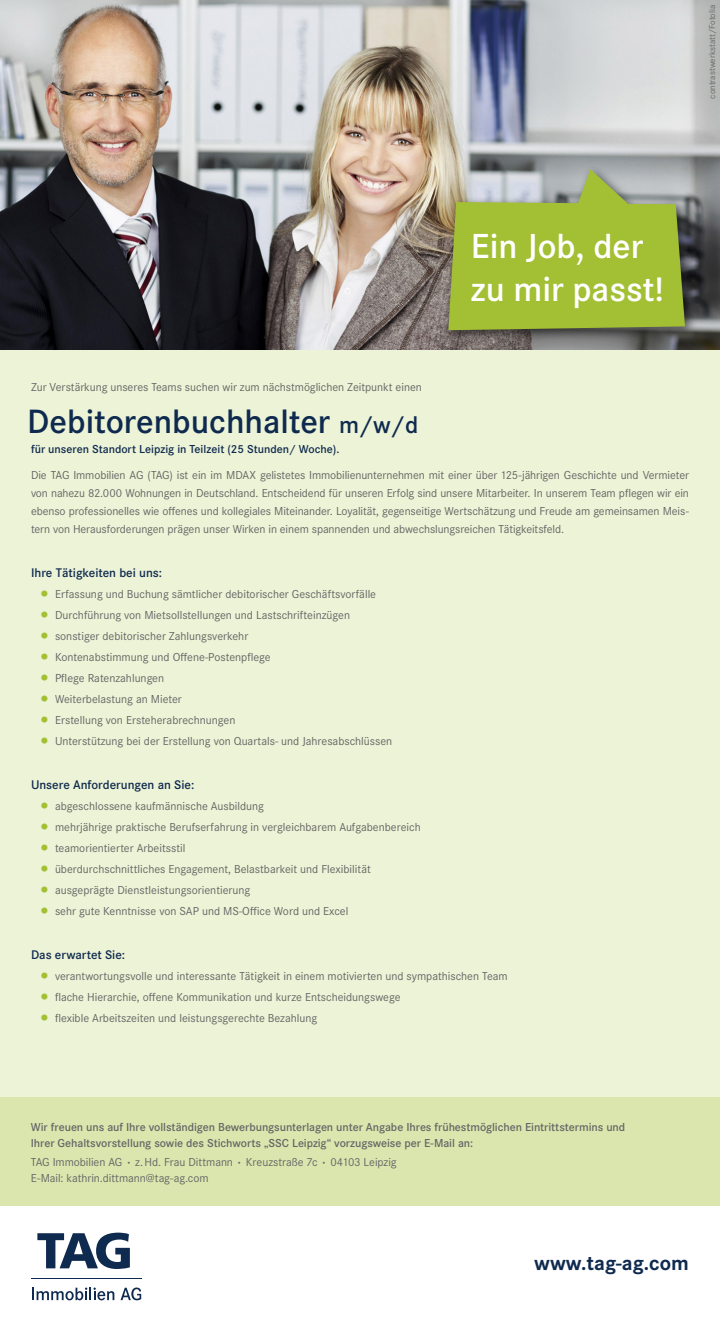
<style>
.page{position:relative;width:720px;height:1325px;background:#fff}
.page>*{position:absolute;margin:0;border:0;box-sizing:border-box;transform-origin:0 0}
.t1{font:600 36.1px "Corporate S";color:#fff}
.Beruf{font:600 35px "Corporate S";color:#0f2a4f}
.t2{font:700 21.2px "Corporate S";color:#0f2a4f}
.Überschrift{font:600 13px "Corporate S";color:#0f2a4f}
.Text{font:12px/18px "Corporate S";color:#666;text-align:justify}
.Text-2{font:600 12px/16px "Corporate S";letter-spacing:-.005em;color:#666}
.t3{font:600 12px "Corporate S";color:#0f2a4f}
.t4{font:9px "Corporate S";color:#666}
.s1{font-size:25px}
.s2{font-size:22px;color:#a3c034}
.s3{font-size:17px}
</style>
<div class="page">
<img style="left:0;top:0;width:720px;height:350px">
<div style="left:0;top:350px;width:720px;height:748px;background:#edf3d6"></div>
<div style="left:0;top:1098px;width:720px;height:108px;background:#dae6ae"></div>
<svg style="left:37px;top:1233px;width:93px;height:36px"></svg>
<svg style="left:32px;top:1288px;width:82px;height:12px"></svg>
<svg style="left:121px;top:1288px;width:20px;height:12px"></svg>
<hr style="left:31px;top:1278px;width:110px;height:1px;background:#0f2a4f">
<div style="left:441px;top:163px;width:258px;height:182px;background:#000;opacity:.35"></div>
<div style="left:443px;top:165px;width:253px;height:176px;background:#000;opacity:.35"></div>
<svg style="left:448px;top:169px;width:237px;height:161px;background:#a3ba4e"></svg>
<p class="t4" style="left:707px;top:99px;width:95px;rotate:-90deg">contrastwerkstatt/Fotolia</p>
<p class="t1" style="left:471px;top:225px;width:174px">Ein Job, der</p>
<p class="t1" style="left:471px;top:268px;width:194px">zu mir passt!</p>
<p class="Text" style="left:31px;top:378px;width:392px">Zur Verstärkung unseres Teams suchen wir zum nächstmöglichen Zeitpunkt einen</p>
<p class="Beruf" style="left:27px;top:401px;width:392px">Debitorenbuchhalter <span class="s1">m/w/d</span></p>
<p class="t3" style="left:31px;top:442px;width:310px">für unseren Standort Leipzig in Teilzeit (25 Stunden/ Woche).</p>
<p class="Text" style="left:31px;top:466px;width:660px">Die TAG Immobilien AG (TAG) ist ein im MDAX gelistetes Immobilienunternehmen mit einer über 125-jährigen Geschichte und Vermieter von nahezu 82.000 Wohnungen in Deutschland. Entscheidend für unseren Erfolg sind unsere Mitarbeiter. In unserem Team pflegen wir ein ebenso professionelles wie offenes und kollegiales Miteinander. Loyalität, gegenseitige Wertschätzung und Freude am gemeinsamen Meis&shy;tern von Herausforderungen prägen unser Wirken in einem spannenden und abwechslungsreichen Tätigkeitsfeld.</p>
<p class="Überschrift" style="left:31px;top:565px;width:133px">Ihre Tätigkeiten bei uns:</p>
<p class="Text" style="left:37px;top:585px;width:341px"><span class="s2">•</span> Erfassung und Buchung sämtlicher debitorischer Geschäftsvorfälle</p>
<p class="Text" style="left:37px;top:606px;width:315px"><span class="s2">•</span> Durchführung von Mietsollstellungen und Lastschrifteinzügen</p>
<p class="Text" style="left:37px;top:627px;width:213px"><span class="s2">•</span> sonstiger debitorischer Zahlungsverkehr</p>
<p class="Text" style="left:37px;top:648px;width:235px"><span class="s2">•</span> Kontenabstimmung und Offene-Postenpflege</p>
<p class="Text" style="left:37px;top:669px;width:129px"><span class="s2">•</span> Pflege Ratenzahlungen</p>
<p class="Text" style="left:37px;top:690px;width:146px"><span class="s2">•</span> Weiterbelastung an Mieter</p>
<p class="Text" style="left:37px;top:711px;width:200px"><span class="s2">•</span> Erstellung von Ersteherabrechnungen</p>
<p class="Text" style="left:37px;top:732px;width:357px"><span class="s2">•</span> Unterstützung bei der Erstellung von Quartals- und Jahresabschlüssen</p>
<p class="Überschrift" style="left:31px;top:777px;width:165px">Unsere Anforderungen an Sie:</p>
<p class="Text" style="left:37px;top:797px;width:229px"><span class="s2">•</span> abgeschlossene kaufmännische Ausbildung</p>
<p class="Text" style="left:37px;top:818px;width:385px"><span class="s2">•</span> mehrjährige praktische Berufserfahrung in vergleichbarem Aufgabenbereich</p>
<p class="Text" style="left:37px;top:839px;width:150px"><span class="s2">•</span> teamorientierter Arbeitsstil</p>
<p class="Text" style="left:37px;top:860px;width:335px"><span class="s2">•</span> überdurchschnittliches Engagement, Belastbarkeit und Flexibilität</p>
<p class="Text" style="left:37px;top:881px;width:215px"><span class="s2">•</span> ausgeprägte Dienstleistungsorientierung</p>
<p class="Text" style="left:37px;top:902px;width:313px"><span class="s2">•</span> sehr gute Kenntnisse von SAP und MS-Office Word und Excel</p>
<p class="Überschrift" style="left:31px;top:947px;width:96px">Das erwartet Sie:</p>
<p class="Text" style="left:37px;top:967px;width:472px"><span class="s2">•</span> verantwortungsvolle und interessante Tätigkeit in einem motivierten und sympathischen Team</p>
<p class="Text" style="left:37px;top:988px;width:365px"><span class="s2">•</span> flache Hierarchie, offene Kommunikation und kurze Entscheidungswege</p>
<p class="Text" style="left:37px;top:1009px;width:282px"><span class="s2">•</span> flexible Arbeitszeiten und leistungsgerechte Bezahlung</p>
<p class="Text-2" style="left:31px;top:1119px;width:596px">Wir freuen uns auf Ihre vollständigen Bewerbungsunterlagen unter Angabe Ihres frühestmöglichen Eintrittstermins und<br>Ihrer Gehaltsvorstellung sowie des Stichworts „SSC Leipzig“ vorzugsweise per E-Mail an:</p>
<p class="Text" style="left:31px;top:1154px;width:367px;line-height:16px">TAG Immobilien AG <span class="s3">·</span> z.Hd. Frau Dittmann <span class="s3">·</span> Kreuzstraße 7c <span class="s3">·</span> 04103 Leipzig<br>E-Mail: kathrin.dittmann@tag-ag.com</p>
<p class="t2" style="left:534px;top:1251px;width:156px">www.tag-ag.com</p>
</div>
